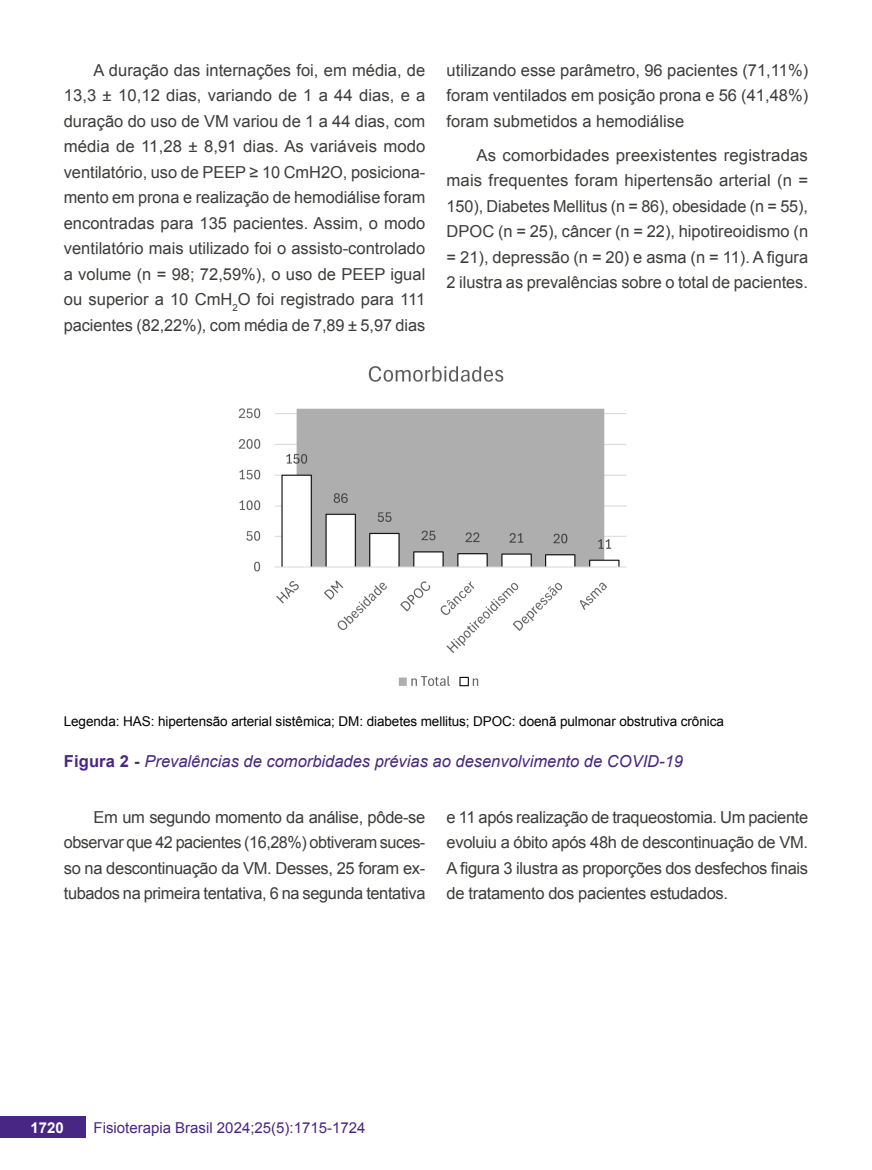
<style>
.page{position:relative;width:872px;height:1170px;background:#fff}
.page>*{position:absolute;margin:0;border:0;box-sizing:border-box;transform-origin:0 0}
.t1{font:16.5px/25.5px "Arial";letter-spacing:-.005em;color:#3c3c3b;text-align:justify}
.t2{font:italic 16.5px "Arial";color:#482683}
.t3{font:15px "Arial";color:#482683}
.t4{font:700 15px "Arial";color:#fff}
.t5{font:13.5px "Arial";letter-spacing:-.005em;color:#000}
.s1{font-weight:700;font-style:normal}
</style>
<div class="page">
<div style="left:0;top:1116px;width:85px;height:21px;background:#482683"></div>
<img style="left:238px;top:366px;width:389px;height:321px">
<p class="t1" style="left:64px;top:57px;width:363px;text-indent:30px">A duração das internações foi, em média, de 13,3 ± 10,12 dias, variando de 1 a 44 dias, e a duração do uso de VM variou de 1 a 44 dias, com média de 11,28 ± 8,91 dias. As variáveis modo ventilatório, uso de PEEP ≥ 10 CmH2O, posiciona&shy;mento em prona e realização de hemodiálise foram encontradas para 135 pacientes. Assim, o modo ventilatório mais utilizado foi o assisto-controlado a volume (n = 98; 72,59%), o uso de PEEP igual ou superior a 10 CmH<sub>2</sub>O foi registrado para 111 pacientes (82,22%), com média de 7,89 ± 5,97 dias</p>
<p class="t1" style="left:446px;top:57px;width:363px">utilizando esse parâmetro, 96 pacientes (71,11%) foram ventilados em posição prona e 56 (41,48%) foram submetidos a hemodiálise</p>
<p class="t1" style="left:446px;top:142px;width:363px;text-indent:30px">As comorbidades preexistentes registradas mais frequentes foram hipertensão arterial (n = 150), Diabetes Mellitus (n = 86), obesidade (n = 55), DPOC (n = 25), câncer (n = 22), hipotireoidismo (n = 21), depressão (n = 20) e asma (n = 11). A figura 2 ilustra as prevalências sobre o total de pacientes.</p>
<p class="t5" style="left:64px;top:712px;width:661px">Legenda: HAS: hipertensão arterial sistêmica; DM: diabetes mellitus; DPOC: doenã pulmonar obstrutiva crônica</p>
<p class="t2" style="left:64px;top:750px;width:620px"><span class="s1">Figura 2 -</span> Prevalências de comorbidades prévias ao desenvolvimento de COVID-19</p>
<p class="t1" style="left:64px;top:804px;width:363px;text-indent:30px">Em um segundo momento da análise, pôde-se observar que 42 pacientes (16,28%) obtiveram suces&shy;so na descontinuação da VM. Desses, 25 foram ex&shy;tubados na primeira tentativa, 6 na segunda tentativa</p>
<p class="t1" style="left:446px;top:804px;width:363px">e 11 após realização de traqueostomia. Um paciente evoluiu a óbito após 48h de descontinuação de VM.<br>A figura 3 ilustra as proporções dos desfechos finais de tratamento dos pacientes estudados.</p>
<p class="t4" style="left:30px;top:1117px;width:35px">1720</p>
<p class="t3" style="left:94px;top:1117px;width:273px">Fisioterapia Brasil 2024;25(5):1715-1724</p>
</div>
